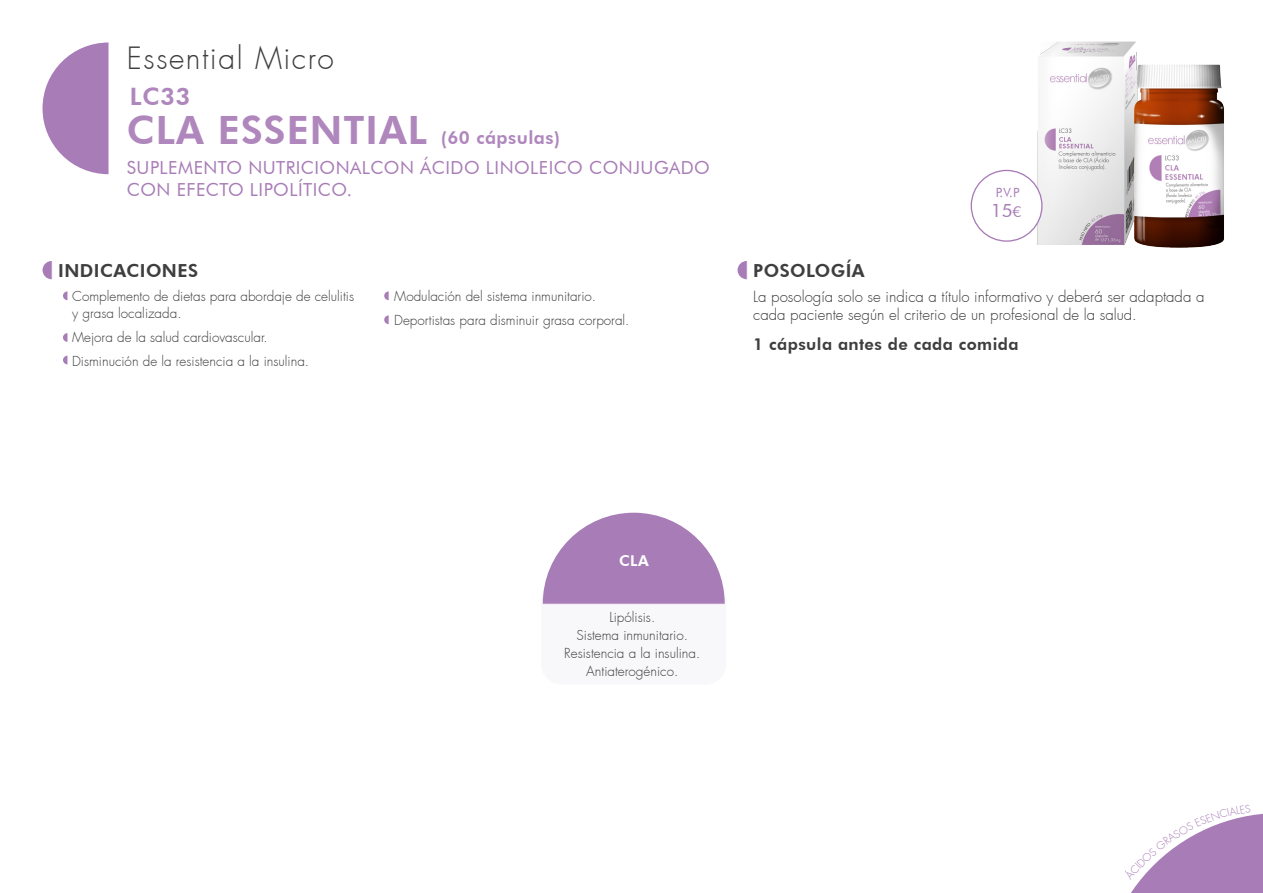
<style>
.page{position:relative;width:1263px;height:893px;background:#fff}
.page>*{position:absolute;margin:0;border:0;box-sizing:border-box;transform-origin:0 0}
.t1{font:800 39px "Futura BT";letter-spacing:.025em;color:#af87bd}
.t2{font:300 30px "Futura";letter-spacing:.05em;color:#3e3e3f}
.t3{font:800 24px "Futura BT";color:#af87bd}
.t4{font:18.45px "Futura BT";color:#a87cb7}
.t5{font:18px "Futura BT";letter-spacing:.025em;color:#a87cb7}
.t6{font:800 18px "Futura BT";letter-spacing:.025em;color:#3e3e3f}
.t7{font:800 16.5px "Futura BT";letter-spacing:.025em;color:#3e3e3f}
.t8{font:300 15px "Futura";color:#3e3e3f}
.t9{font:800 15px "Futura BT";color:#fff}
.t10{font:300 13.5px/18px "Futura";color:#3e3e3f;text-align:center}
.t11{font:12.75px "Futura BT";color:#a87cb7}
.s1{font-size:18px}
.s2{font-size:15px}
</style>
<div class="page">
<img style="left:1024px;top:41px;width:200px;height:207px">
<div style="left:971px;top:170px;width:71px;height:71px;background:#fff;border-radius:50%"></div>
<div style="left:971px;top:170px;width:71px;height:72px;border:1px solid #a87cb7;border-radius:50%"></div>
<svg style="left:43px;top:43px;width:65px;height:131px"></svg>
<svg style="left:43px;top:261px;width:9px;height:18px"></svg>
<svg style="left:737px;top:261px;width:10px;height:18px"></svg>
<svg style="left:63px;top:291px;width:4px;height:9px"></svg>
<svg style="left:384px;top:291px;width:4px;height:9px"></svg>
<svg style="left:384px;top:315px;width:4px;height:9px"></svg>
<svg style="left:63px;top:333px;width:4px;height:9px"></svg>
<svg style="left:63px;top:356px;width:4px;height:8px"></svg>
<div style="left:541px;top:580px;width:185px;height:105px;background:#f8f7fa;border-radius:21px"></div>
<svg style="left:543px;top:513px;width:182px;height:91px"></svg>
<svg style="left:1131px;top:813px;width:132px;height:80px"></svg>
<p class="t2" style="left:127px;top:40px;width:209px">Essential Micro</p>
<p class="t3" style="left:130px;top:82px;width:62px">LC33</p>
<p class="t1" style="left:127px;top:106px;width:435px">CLA ESSENTIAL <span class="s1">(60 cápsulas)</span></p>
<p class="t5" style="left:127px;top:157px;width:584px">SUPLEMENTO NUTRICIONALCON ÁCIDO LINOLEICO CONJUGADO</p>
<p class="t5" style="left:127px;top:179px;width:227px">CON EFECTO LIPOLÍTICO.</p>
<p class="t6" style="left:58px;top:260px;width:141px">INDICACIONES</p>
<p class="t6" style="left:753px;top:260px;width:113px">POSOLOGÍA</p>
<p class="t11" style="left:996px;top:185px;width:25px">P.V.P</p>
<p class="t4" style="left:991px;top:200px;width:32px">15<span class="s2">€</span></p>
<p class="t10" style="left:72px;top:287px;width:283px">Complemento de dietas para abordaje de celulitis</p>
<p class="t10" style="left:72px;top:304px;width:111px">y grasa localizada.</p>
<p class="t10" style="left:72px;top:328px;width:197px">Mejora de la salud cardiovascular.</p>
<p class="t10" style="left:72px;top:352px;width:238px">Disminución de la resistencia a la insulina.</p>
<p class="t10" style="left:394px;top:287px;width:203px">Modulación del sistema inmunitario.</p>
<p class="t10" style="left:394px;top:311px;width:237px">Deportistas para disminuir grasa corporal.</p>
<p class="t8" style="left:753px;top:288px;width:453px">La posología solo se indica a título informativo y deberá ser adaptada a</p>
<p class="t8" style="left:753px;top:306px;width:385px">cada paciente según el criterio de un profesional de la salud.</p>
<p class="t7" style="left:753px;top:334px;width:267px">1 cápsula antes de cada comida</p>
<p class="t9" style="left:619px;top:551px;width:31px">CLA</p>
<p class="t10" style="left:609px;top:608px;width:47px">Lipólisis.</p>
<p class="t10" style="left:564px;top:626px;width:138px">Sistema inmunitario.<br>Resistencia a la insulina.<br>Antiaterogénico.</p>
</div>
